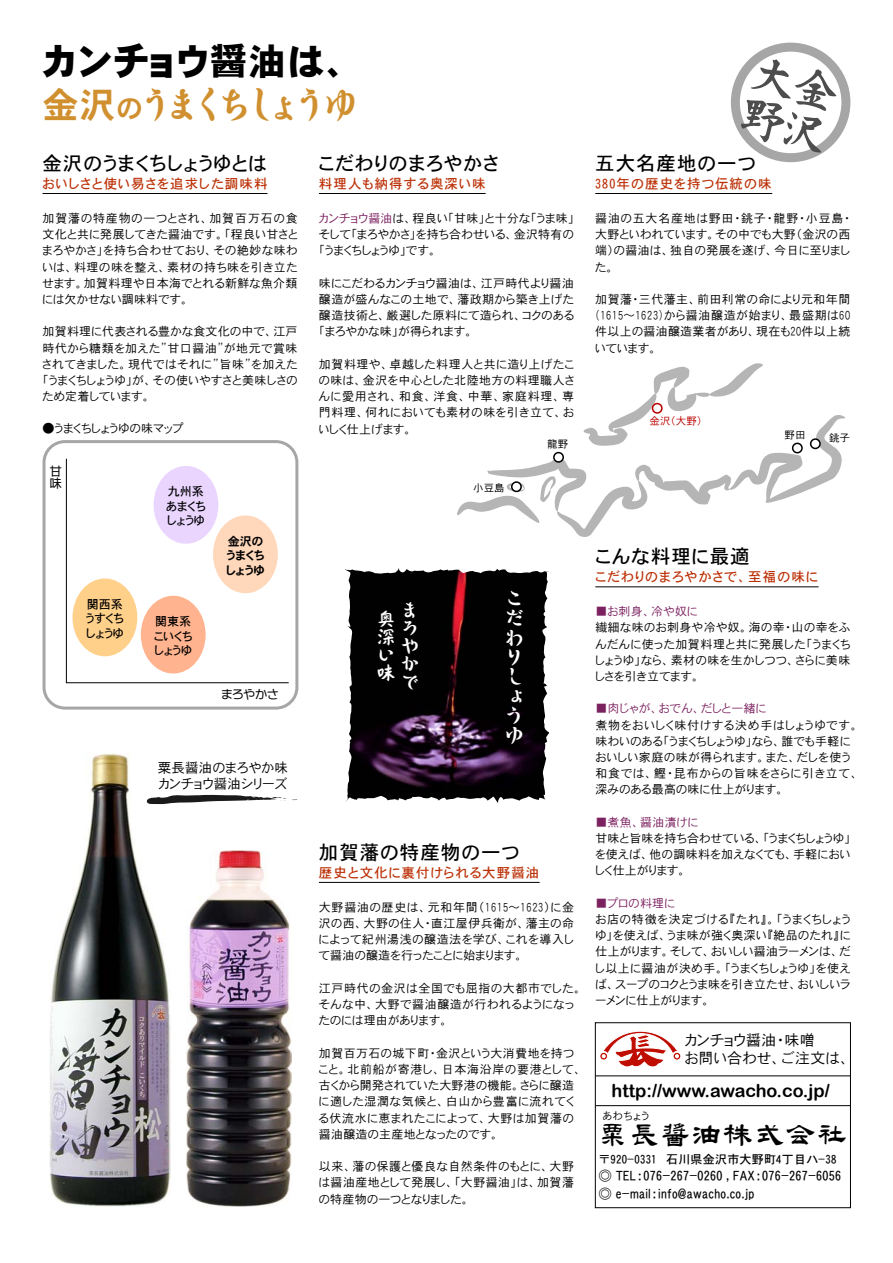
<style>
.page{position:relative;width:893px;height:1263px;background:#fff}
.page>*{position:absolute;margin:0;border:0;box-sizing:border-box;transform-origin:0 0}
.t1{font:48px/43px "F Gseki 3";color:#4d4d4d}
.t2{font:37.5px "FGP Heisei Kaku Gothic W9";letter-spacing:.03em;color:#000}
.t3{font:36px "FGPSOEIPN1 Sanzashi H";letter-spacing:.03em;color:#d19030}
.t4{font:700 28.5px "FGP Reisho INT";letter-spacing:.1em;color:#000}
.t5{font:19.5px "FGP Heisei Kaku Gothic W5";letter-spacing:.05em;color:#000}
.t6{font:19.5px/19.5px "FGSOEIPN1 Kodemari H";color:#fff;text-align:justify}
.t7{font:18px "Arial Rounded MT Bold";color:#000}
.t8{font:18px/18px "FGSOEIPN1 Kodemari H";color:#fff;text-align:justify}
.t9{font:18px/18px "F Gseki 4";color:#fff}
.t10{font:15px/18px "FGP Heisei Kaku Gothic W3";letter-spacing:.02em;color:#000}
.t11{font:13.5px "FGP Heisei Kaku Gothic W5";letter-spacing:.08em;color:#bc3208}
.t12{font:13.5px/17.5px "FGP Heisei Kaku Gothic W5";letter-spacing:.02em;color:#000}
.t13{font:13.5px/16.2px "FGP Heisei Kaku Gothic W3";letter-spacing:.02em;color:#000}
.t14{font:12px/16.2px "FGP Heisei Kaku Gothic W3";letter-spacing:.035em;color:#000;text-align:justify}
.t15{font:12px/16.2px "FGP Heisei Kaku Gothic W3";letter-spacing:.055em;color:#000}
.t16{font:12px "FGP Heisei Kaku Gothic W3";letter-spacing:.02em;color:#7c2160}
.t17{font:12px/14.4px "FGP Heisei Kaku Gothic W5";color:#000;text-align:justify}
.t18{font:12px "FGP Heisei Kaku Gothic W5";letter-spacing:.02em;color:#000}
.t19{font:12px/14.4px "FGP Heisei Kaku Gothic W7";color:#000}
.t20{font:12px/12px "FGP Kaku Gothic Ca M";color:#000}
.t21{font:10.5px "FGP Heisei Kaku Gothic W3";color:#000}
.t22{font:10.5px "FGP Heisei Kaku Gothic W3";color:#ba0000}
.s1{font-family:"FGP Heisei Kaku Gothic W7"}
.s2{font-family:"FGP Heisei Kaku Gothic W7";font-size:27px}
.s3{color:#7c2160}
</style>
<div class="page">
<svg style="left:42px;top:193px;width:226px;height:1px"></svg>
<svg style="left:319px;top:193px;width:167px;height:1px"></svg>
<svg style="left:595px;top:193px;width:178px;height:1px"></svg>
<svg style="left:595px;top:586px;width:224px;height:1px"></svg>
<svg style="left:319px;top:882px;width:221px;height:1px"></svg>
<svg style="left:599px;top:1031px;width:82px;height:36px"></svg>
<div style="left:595px;top:1022px;width:256px;height:186px;border:1px solid #000"></div>
<svg style="left:595px;top:1075px;width:256px;height:1px"></svg>
<svg style="left:595px;top:1105px;width:256px;height:1px"></svg>
<img style="left:49px;top:754px;width:121px;height:453px">
<img style="left:187px;top:850px;width:105px;height:356px">
<svg style="left:145px;top:794px;width:152px;height:10px"></svg>
<svg style="left:42px;top:440px;width:257px;height:268px"></svg>
<svg style="left:66px;top:458px;width:223px;height:225px"></svg>
<img style="left:345px;top:568px;width:204px;height:235px">
<svg style="left:457px;top:363px;width:388px;height:174px"></svg>
<div style="left:512px;top:482px;width:9px;height:9px;background:#fff;border-radius:50%"></div>
<div style="left:511px;top:481px;width:11px;height:11px;border:2px solid #000;border-radius:50%"></div>
<div style="left:554px;top:453px;width:9px;height:9px;background:#fff;border-radius:50%"></div>
<div style="left:553px;top:452px;width:11px;height:11px;border:2px solid #000;border-radius:50%"></div>
<div style="left:652px;top:404px;width:10px;height:9px;background:#fff;border-radius:50%"></div>
<div style="left:652px;top:403px;width:11px;height:11px;border:2px solid #ba0000;border-radius:50%"></div>
<div style="left:793px;top:443px;width:9px;height:10px;background:#fff;border-radius:50%"></div>
<div style="left:792px;top:443px;width:11px;height:10px;border:2px solid #000;border-radius:50%"></div>
<div style="left:811px;top:439px;width:9px;height:9px;background:#fff;border-radius:50%"></div>
<div style="left:810px;top:438px;width:11px;height:11px;border:2px solid #000;border-radius:50%"></div>
<div style="left:731px;top:43px;width:119px;height:119px;border:9px solid #a6a6a6;border-radius:50%"></div>
<svg style="left:512px;top:690px;width:10px;height:13px"></svg>
<h2 class="t2" style="left:43px;top:43px;width:314px">カンチョウ醤油は、</h2>
<h3 class="t3" style="left:43px;top:87px;width:317px"><span class="s1">金沢</span><span class="s2">の</span>うまくちしょうゆ</h3>
<h3 class="t5" style="left:43px;top:153px;width:226px">金沢のうまくちしょうゆとは</h3>
<p class="t11" style="left:43px;top:177px;width:226px">おいしさと使い易さを追求した調味料</p>
<p class="t14" style="left:43px;top:210px;width:257px">加賀藩の特産物の一つとされ、加賀百万石の食文化と共に発展してきた醤油です。「程良い甘さとまろやかさ」を持ち合わせており、その絶妙な味わいは、料理の味を整え、素材の持ち味を引き立たせます。加賀料理や日本海でとれる新鮮な魚介類には欠かせない調味料です。</p>
<p class="t14" style="left:43px;top:323px;width:257px">加賀料理に代表される豊かな食文化の中で、江戸時代から糖類を加えた”甘口醤油”が地元で賞味されてきました。現代ではそれに”旨味”を加えた「うまくちしょうゆ」が、その使いやすさと美味しさのため定着しています。</p>
<h3 class="t5" style="left:319px;top:153px;width:181px">こだわりのまろやかさ</h3>
<p class="t11" style="left:319px;top:177px;width:168px">料理人も納得する奥深い味</p>
<p class="t14" style="left:319px;top:210px;width:257px"><span class="s3">カンチョウ醤油</span>は、程良い「甘味」と十分な「うま味」そして「まろやかさ」を持ち合わせいる、金沢特有の「うまくちしょうゆ」です。</p>
<p class="t14" style="left:319px;top:275px;width:257px">味にこだわるカンチョウ醤油は、江戸時代より醤油醸造が盛んなこの土地で、藩政期から築き上げた醸造技術と、厳選した原料にて造られ、コクのある「まろやかな味」が得られます。</p>
<p class="t14" style="left:319px;top:356px;width:257px">加賀料理や、卓越した料理人と共に造り上げたこの味は、金沢を中心とした北陸地方の料理職人さんに愛用され、和食、洋食、中華、家庭料理、専門料理、何れにおいても素材の味を引き立て、おいしく仕上げます。</p>
<p class="t14" style="left:43px;top:420px;width:143px">●うまくちしょうゆの味マップ</p>
<p class="t20" style="left:50px;top:466px;width:13px">甘味</p>
<p class="t17" style="left:86px;top:597px;width:39px">関西系うすくちしょうゆ</p>
<p class="t17" style="left:166px;top:484px;width:41px;text-align:left">九州系あまくちしょうゆ</p>
<p class="t17" style="left:154px;top:614px;width:40px">関東系こいくちしょうゆ</p>
<p class="t19" style="left:226px;top:534px;width:40px">金沢のうまくちしょうゆ</p>
<p class="t20" style="left:221px;top:688px;width:58px">まろやかさ</p>
<p class="t13" style="left:158px;top:760px;width:132px">粟長醤油のまろやか味カンチョウ醤油シリーズ</p>
<h3 class="t8" style="left:401px;top:601px;width:19px">まろやかで</h3>
<h3 class="t9" style="left:377px;top:610px;width:19px">奥深</h3>
<h3 class="t8" style="left:377px;top:646px;width:19px">い</h3>
<h3 class="t9" style="left:377px;top:664px;width:19px">味</h3>
<p class="t21" style="left:473px;top:483px;width:33px">小豆島</p>
<p class="t21" style="left:547px;top:438px;width:22px">龍野</p>
<h3 class="t6" style="left:505px;top:589px;width:21px">こだわりし</h3>
<h3 class="t6" style="left:505px;top:706px;width:21px">うゆ</h3>
<h3 class="t5" style="left:319px;top:842px;width:202px">加賀藩の特産物の一つ</h3>
<p class="t11" style="left:319px;top:865px;width:222px">歴史と文化に裏付けられる大野醤油</p>
<p class="t14" style="left:319px;top:899px;width:257px">大野醤油の歴史は、元和年間（1615～1623）に金沢の西、大野の住人・直江屋伊兵衛が、藩主の命によって紀州湯浅の醸造法を学び、これを導入して醤油の醸造を行ったことに始まります。</p>
<p class="t14" style="left:319px;top:980px;width:265px;text-align:left">江戸時代の金沢は全国でも屈指の大都市でした。そんな中、大野で醤油醸造が行われるようになったのには理由があります。</p>
<p class="t15" style="left:319px;top:1045px;width:265px">加賀百万石の城下町・金沢という大消費地を持つこと。北前船が寄港し、日本海沿岸の要港として、古くから開発されていた大野港の機能。さらに醸造に適した湿潤な気候と、白山から豊富に流れてくる伏流水に恵まれたこによって、大野は加賀藩の醤油醸造の主産地となったのです。</p>
<p class="t14" style="left:319px;top:1158px;width:257px">以来、藩の保護と優良な自然条件のもとに、大野は醤油産地として発展し、「大野醤油」は、加賀藩の特産物の一つとなりました。</p>
<h1 class="t1" style="left:756px;top:50px;width:93px;rotate:15deg">大金野沢</h1>
<h3 class="t5" style="left:595px;top:153px;width:162px">五大名産地の一つ</h3>
<p class="t11" style="left:595px;top:177px;width:178px">380年の歴史を持つ伝統の味</p>
<p class="t14" style="left:595px;top:210px;width:257px">醤油の五大名産地は野田・銚子・龍野・小豆島・大野といわれています。その中でも大野（金沢の西端）の醤油は、独自の発展を遂げ、今日に至りました。</p>
<p class="t14" style="left:595px;top:291px;width:257px">加賀藩・三代藩主、前田利常の命により元和年間(1615～1623)から醤油醸造が始まり、最盛期は60件以上の醤油醸造業者があり、現在も20件以上続いています。</p>
<p class="t22" style="left:650px;top:416px;width:54px">金沢（大野）</p>
<p class="t21" style="left:785px;top:430px;width:22px">野田</p>
<p class="t21" style="left:829px;top:433px;width:22px">銚子</p>
<h3 class="t5" style="left:595px;top:546px;width:156px">こんな料理に最適</h3>
<p class="t11" style="left:595px;top:570px;width:224px">こだわりのまろやかさで、至福の味に</p>
<p class="t16" style="left:595px;top:605px;width:104px">■お刺身、冷や奴に</p>
<p class="t14" style="left:595px;top:619px;width:257px">繊細な味のお刺身や冷や奴。海の幸・山の幸をふんだんに使った加賀料理と共に発展した「うまくちしょうゆ」なら、素材の味を生かしつつ、さらに美味しさを引き立てます。</p>
<p class="t16" style="left:595px;top:703px;width:172px">■肉じゃが、おでん、だしと一緒に</p>
<p class="t14" style="left:595px;top:717px;width:265px;text-align:left">煮物をおいしく味付けする決め手はしょうゆです。味わいのある「うまくちしょうゆ」なら、誰でも手軽においしい家庭の味が得られます。また、だしを使う和食では、鰹・昆布からの旨味をさらに引き立て、深みのある最高の味に仕上がります。</p>
<p class="t16" style="left:595px;top:816px;width:104px">■煮魚、醤油漬けに</p>
<p class="t14" style="left:595px;top:830px;width:257px">甘味と旨味を持ち合わせている、「うまくちしょうゆ」を使えば、他の調味料を加えなくても、手軽においしく仕上がります。</p>
<p class="t16" style="left:595px;top:897px;width:81px">■プロの料理に</p>
<p class="t14" style="left:595px;top:911px;width:257px">お店の特徴を決定づける『たれ』。「うまくちしょうゆ」を使えば、うま味が強く奥深い『絶品のたれ』に仕上がります。そして、おいしい醤油ラーメンは、だし以上に醤油が決め手。「うまくちしょうゆ」を使えば、スープのコクとうま味を引き立たせ、おいしいラーメンに仕上がります。</p>
<p class="t10" style="left:685px;top:1031px;width:167px">カンチョウ醤油・味噌<br>お問い合わせ、ご注文は、</p>
<h3 class="t7" style="left:612px;top:1080px;width:220px">http://www.awacho.co.jp/</h3>
<p class="t21" style="left:603px;top:1111px;width:48px">あわちょう</p>
<h3 class="t4" style="left:598px;top:1120px;width:249px">粟長醤油株式会社</h3>
<p class="t18" style="left:598px;top:1153px;width:240px">〒920-0331　石川県金沢市大野町4丁目ハ-38</p>
<p class="t12" style="left:598px;top:1167px;width:244px">◎ TEL：076-267-0260 , FAX：076-267-6056 ◎ e-mail：info@awacho.co.jp</p>
</div>
